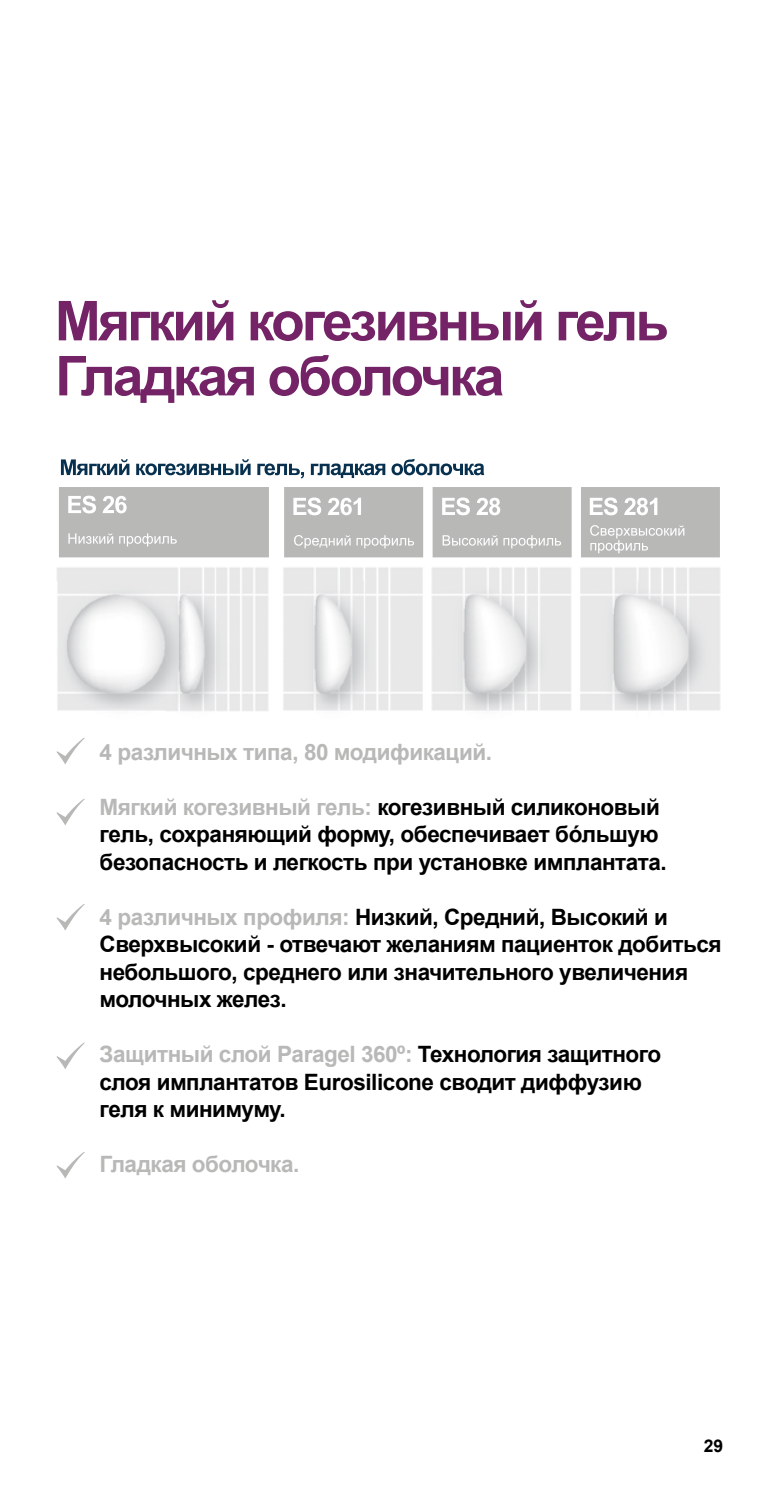
<style>
.page{position:relative;width:780px;height:1489px;background:#fff}
.page>*{position:absolute;margin:0;border:0;box-sizing:border-box;transform-origin:0 0}
.t1{font:700 55px/55px "Arial";letter-spacing:-.05em;color:#732366}
.t2{font:700 22.5px/27.5px "Arial";letter-spacing:-.02em;color:#000}
.t3{font:700 22.5px "Arial";letter-spacing:-.02em;color:#b8b8b7}
.t4{font:700 17.5px "Arial";color:#000}
.s1{color:#b8b8b7}
</style>
<div class="page">
<svg style="left:57px;top:904px;width:28px;height:26px"></svg>
<svg style="left:57px;top:799px;width:28px;height:26px"></svg>
<svg style="left:57px;top:738px;width:28px;height:26px"></svg>
<svg style="left:57px;top:1042px;width:28px;height:27px"></svg>
<svg style="left:57px;top:1152px;width:28px;height:26px"></svg>
<img style="left:57px;top:460px;width:663px;height:251px">
<svg style="left:59px;top:487px;width:210px;height:70px;background:#bcbcbb"></svg>
<svg style="left:581px;top:487px;width:138px;height:70px;background:#bfbfbe"></svg>
<svg style="left:284px;top:487px;width:139px;height:70px;background:#bebebe"></svg>
<svg style="left:432px;top:487px;width:139px;height:70px;background:#bebebd"></svg>
<svg style="left:61px;top:459px;width:68px;height:16px"></svg>
<svg style="left:136px;top:459px;width:114px;height:16px"></svg>
<svg style="left:257px;top:463px;width:47px;height:15px"></svg>
<svg style="left:311px;top:463px;width:74px;height:15px"></svg>
<svg style="left:391px;top:459px;width:93px;height:16px"></svg>
<h1 class="t1" style="left:55px;top:295px;width:615px">Мягкий когезивный гель<br>Гладкая оболочка</h1>
<p class="t3" style="left:100px;top:737px;width:394px">4 различных типа, 80 модификаций.</p>
<p class="t2" style="left:100px;top:793px;width:568px"><span class="s1">Мягкий когезивный гель:</span> когезивный силиконовый гель, сохраняющий форму, обеспечивает бóльшую безопасность и легкость при установке имплантата.</p>
<p class="t2" style="left:100px;top:903px;width:623px"><span class="s1">4 различных профиля:</span> Низкий, Средний, Высокий и Сверхвысокий - отвечают желаниям пациенток добиться небольшого, среднего или значительного увеличения молочных желез.</p>
<p class="t2" style="left:100px;top:1041px;width:563px"><span class="s1">Защитный слой Paragel 360º:</span> Технология защитного слоя имплантатов Eurosilicone сводит диффузию геля к минимуму.</p>
<p class="t3" style="left:100px;top:1149px;width:201px">Гладкая оболочка.</p>
<p class="t4" style="left:703px;top:1434px;width:21px">29</p>
</div>
